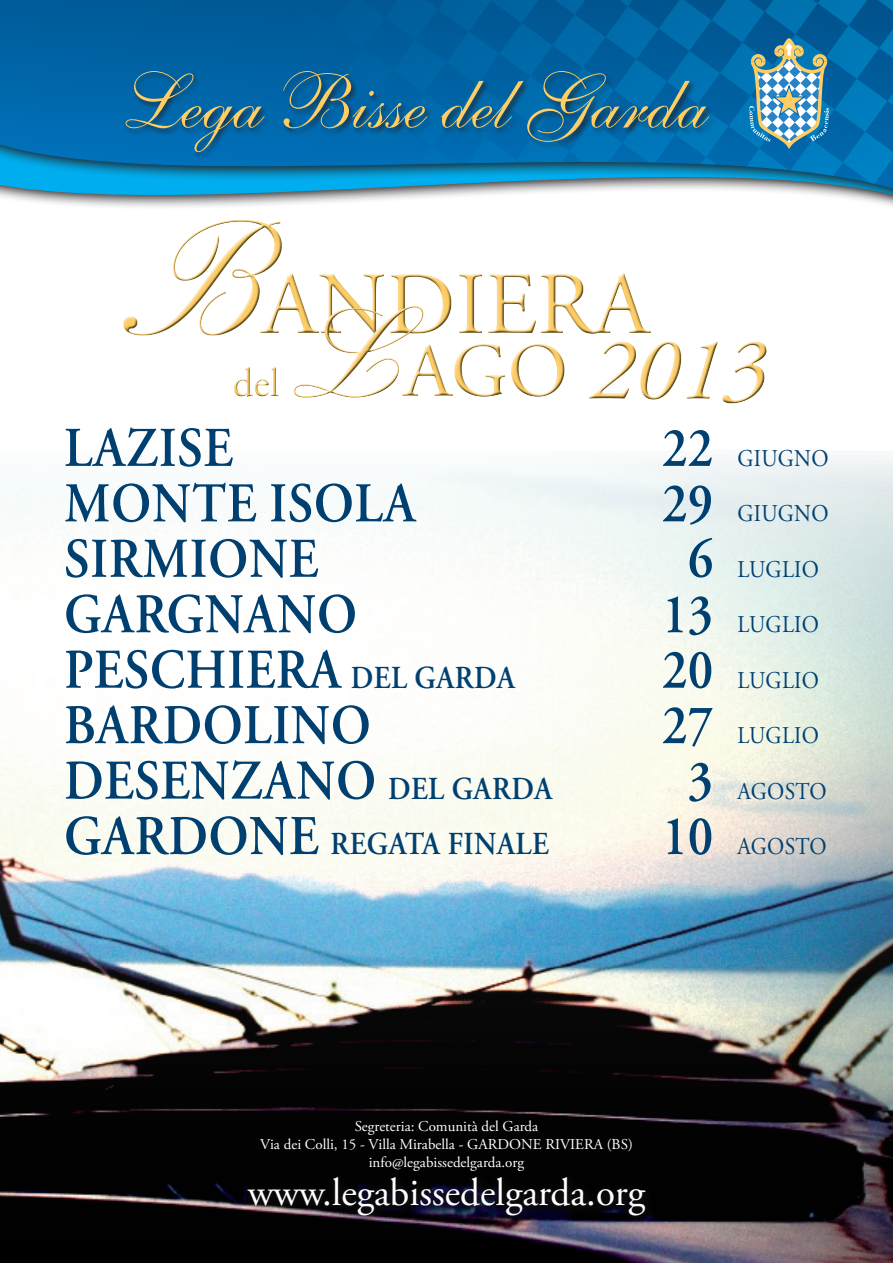
<style>
.page{position:relative;width:893px;height:1263px;background:#fff}
.page>*{position:absolute;margin:0;border:0;box-sizing:border-box;transform-origin:0 0}
.t1{font:78px "Shelley Allegro Script";color:#fecd64}
.t2{font:600 55.95px "Adobe Garamond Pro";letter-spacing:.015em;color:#004071;scale:.9 1}
.t3{font:39px "Adobe Garamond Pro";color:#fff}
.t4{font:600 31.95px "Adobe Garamond Pro";letter-spacing:.015em;color:#004071;scale:.9 1}
.t5{font:24px "Adobe Garamond Pro";letter-spacing:.015em;color:#004071;scale:.9 1}
.t6{font:15px/18px "Adobe Garamond Pro";color:#fff;text-align:center}
.s1{font-size:31.95px}
.s2{font-size:55.95px}
</style>
<div class="page">
<img style="left:0;top:455px;width:893px;height:808px">
<svg style="left:0;top:189px;width:893px;height:18px"></svg>
<svg style="left:0;top:0;width:83px;height:189px;background:#016fb0"></svg>
<svg style="left:83px;top:0;width:810px;height:189px;background:#086da7"></svg>
<div style="left:124px;top:70px;width:593px;height:90px;background:#231f20;opacity:.75"></div>
<svg style="left:749px;top:37px;width:80px;height:122px;background:#629bb3"></svg>
<img style="left:122px;top:206px;width:649px;height:198px">
<svg style="left:241px;top:1170px;width:415px;height:56px;background:#100d15"></svg>
<h1 class="t1" style="left:112px;top:56px;width:585px">Lega Bisse del Garda</h1>
<h2 class="t2" style="left:64px;top:416px;width:189px">LAZISE</h2>
<h2 class="t2" style="left:662px;top:416px;width:59px">22</h2>
<h2 class="t2" style="left:64px;top:471px;width:392px">MONTE ISOLA</h2>
<h2 class="t2" style="left:662px;top:471px;width:59px">29</h2>
<h2 class="t2" style="left:64px;top:527px;width:284px">SIRMIONE</h2>
<h2 class="t2" style="left:688px;top:527px;width:30px">6</h2>
<h2 class="t2" style="left:64px;top:582px;width:327px">GARGNANO</h2>
<h2 class="t2" style="left:662px;top:582px;width:59px">13</h2>
<h2 class="t2" style="left:64px;top:638px;width:309px">PESCHIERA</h2>
<h3 class="t4" style="left:351px;top:659px;width:186px">DEL GARDA</h3>
<h2 class="t2" style="left:662px;top:638px;width:59px">20</h2>
<h2 class="t2" style="left:64px;top:693px;width:342px">BARDOLINO</h2>
<h2 class="t2" style="left:662px;top:693px;width:59px">27</h2>
<h2 class="t2" style="left:64px;top:749px;width:546px">DESENZANO <span class="s1">DEL GARDA</span></h2>
<h2 class="t2" style="left:688px;top:749px;width:30px">3</h2>
<h3 class="t4" style="left:64px;top:825px;width:540px"><span class="s2">GARDONE</span> REGATA FINALE</h3>
<h2 class="t2" style="left:662px;top:804px;width:59px">10</h2>
<h3 class="t5" style="left:737px;top:444px;width:103px">giugno</h3>
<h3 class="t5" style="left:737px;top:499px;width:103px">giugno</h3>
<h3 class="t5" style="left:737px;top:555px;width:92px">luglio</h3>
<h3 class="t5" style="left:737px;top:610px;width:92px">luglio</h3>
<h3 class="t5" style="left:737px;top:666px;width:92px">luglio</h3>
<h3 class="t5" style="left:737px;top:721px;width:92px">luglio</h3>
<h3 class="t5" style="left:737px;top:776px;width:101px">agosto</h3>
<h3 class="t5" style="left:737px;top:832px;width:101px">agosto</h3>
<p class="t6" style="left:260px;top:1118px;width:374px">Segreteria: Comunità del Garda<br>Via dei Colli, 15 - Villa Mirabella - GARDONE RIVIERA (BS) info@legabissedelgarda.org</p>
<h3 class="t3" style="left:248px;top:1169px;width:399px">www.legabissedelgarda.org</h3>
</div>
